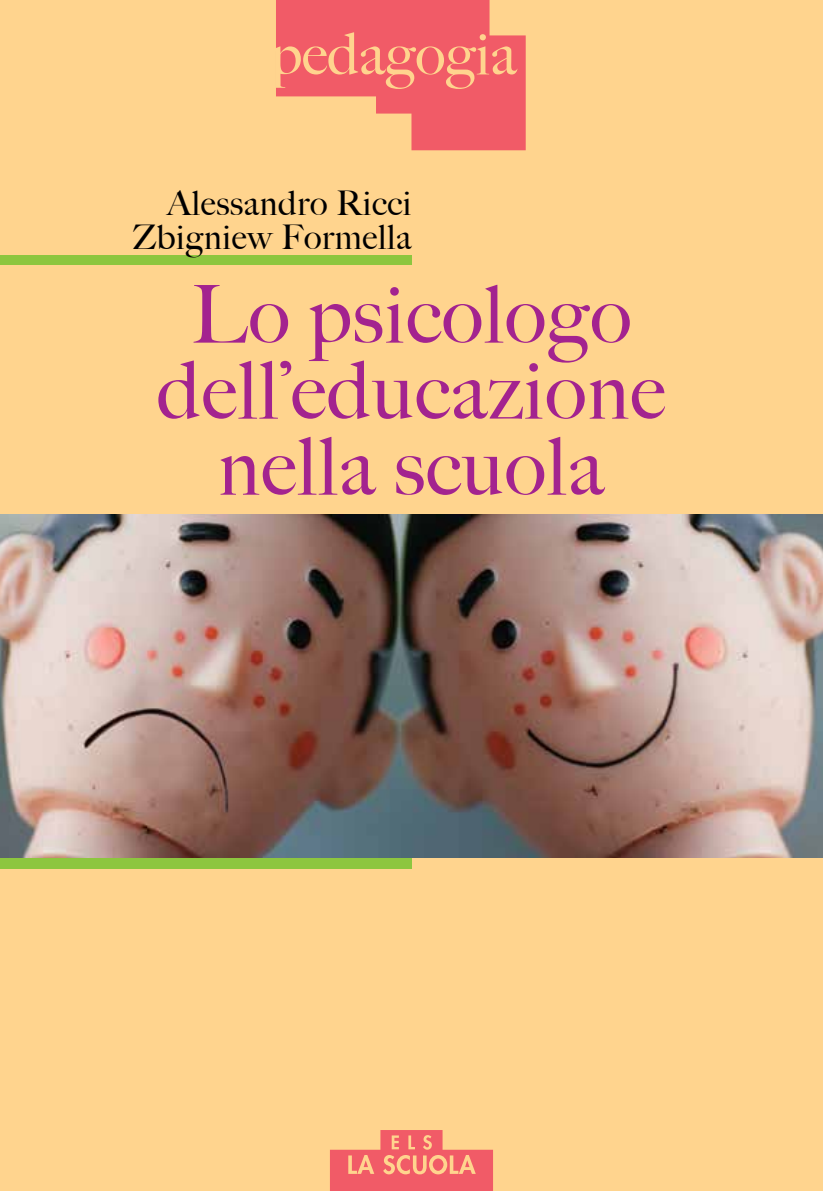
<style>
.page{position:relative;width:823px;height:1191px;background:#fff}
.page>*{position:absolute;margin:0;border:0;box-sizing:border-box;transform-origin:0 0}
.t1{font:500 80px/76px "Big Caslon";letter-spacing:.015em;color:#a3238f;text-align:center}
.t2{font:500 58px "Big Caslon";color:#ffd48e}
.t3{font:500 34px/34px "Big Caslon";letter-spacing:.02em;color:#000;text-align:right}
</style>
<div class="page">
<div style="left:0;top:0;width:822px;height:1191px;background:#ffd48e"></div>
<svg style="left:276px;top:0;width:249px;height:150px"></svg>
<div style="left:0;top:255px;width:411px;height:9px;background:#8dc63f"></div>
<div style="left:0;top:829px;width:411px;height:39px;background:#8dc63f"></div>
<svg style="left:330px;top:1130px;width:162px;height:61px"></svg>
<img style="left:0;top:514px;width:822px;height:343px">
<p class="t2" style="left:271px;top:20px;width:247px">pedagogia</p>
<p class="t3" style="left:133px;top:186px;width:280px">Alessandro Ricci<br>Zbigniew Formella</p>
<p class="t1" style="left:157px;top:277px;width:509px">Lo psicologo dell’educazione nella scuola</p>
</div>
